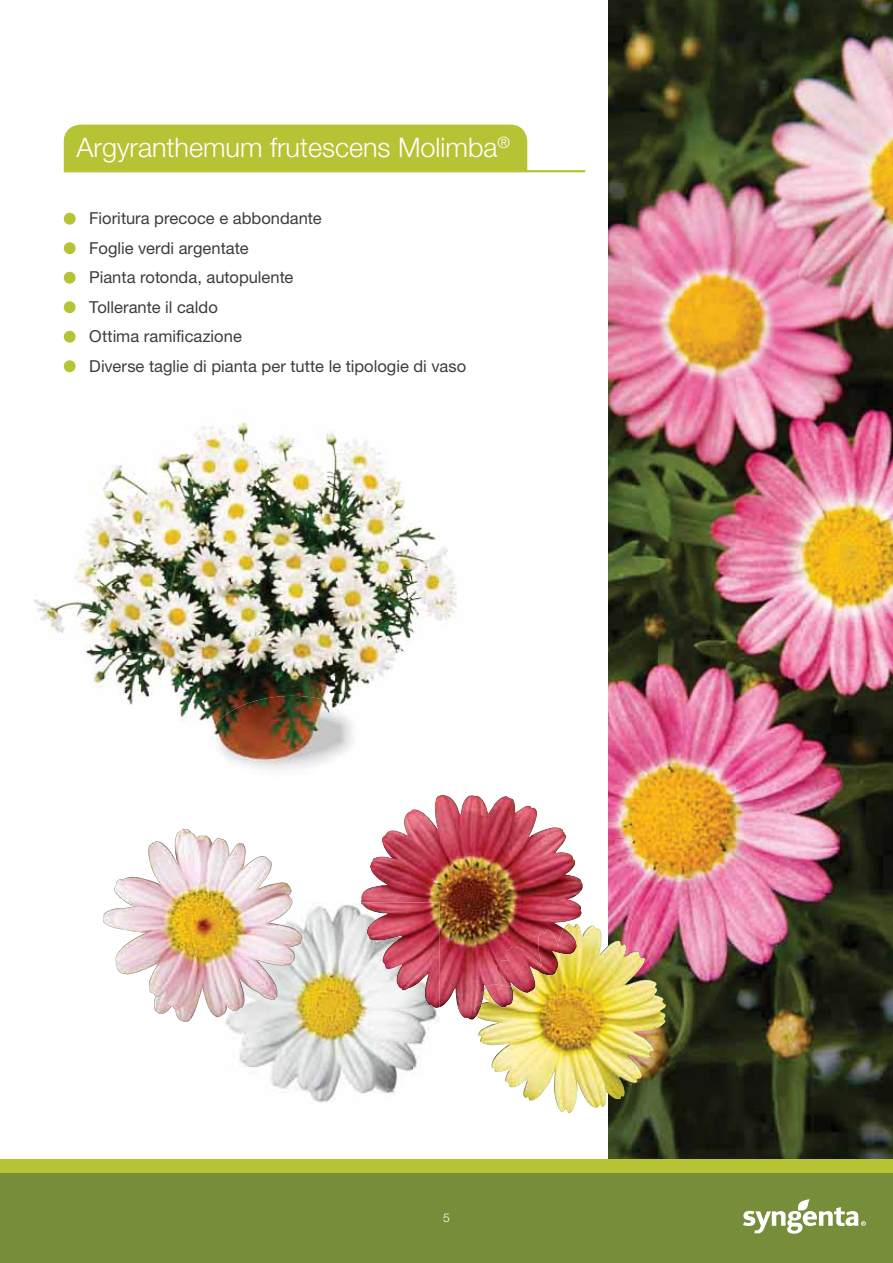
<style>
.page{position:relative;width:893px;height:1263px;background:#fff}
.page>*{position:absolute;margin:0;border:0;box-sizing:border-box;transform-origin:0 0}
.t1{font:300 27px "Helvetica Neue LT Std";color:#fff}
.t2{font:16.5px/29.5px "Helvetica Neue LT Std";color:#3e3d3c}
.t3{font:300 12px "Helvetica Neue LT Std";color:#fff}
</style>
<div class="page">
<img style="left:33px;top:411px;width:424px;height:311px">
<img style="left:208px;top:696px;width:154px;height:74px">
<img style="left:608px;top:0;width:285px;height:1159px">
<hr style="left:64px;top:170px;width:521px;height:2px;background:#b6c334">
<svg style="left:64px;top:213px;width:12px;height:12px"></svg>
<svg style="left:64px;top:242px;width:12px;height:12px"></svg>
<svg style="left:64px;top:272px;width:12px;height:12px"></svg>
<svg style="left:64px;top:301px;width:12px;height:12px"></svg>
<svg style="left:64px;top:331px;width:12px;height:12px"></svg>
<svg style="left:64px;top:360px;width:12px;height:12px"></svg>
<div style="left:64px;top:125px;width:463px;height:45px;background:#b6c334"></div>
<img style="left:225px;top:903px;width:213px;height:200px">
<img style="left:478px;top:923px;width:190px;height:190px">
<img style="left:103px;top:829px;width:201px;height:193px">
<img style="left:361px;top:795px;width:222px;height:225px">
<img style="left:361px;top:902px;width:79px;height:106px">
<img style="left:473px;top:928px;width:104px;height:88px">
<div style="left:0;top:1159px;width:893px;height:15px;background:#b6c334"></div>
<div style="left:0;top:1174px;width:893px;height:89px;background:#768e3a"></div>
<svg style="left:743px;top:1199px;width:123px;height:35px"></svg>
<h1 class="t1" style="left:77px;top:138px;width:435px">Argyranthemum frutescens Molimba<sup>®</sup></h1>
<p class="t2" style="left:89px;top:206px;width:378px">Fioritura precoce e abbondante<br>Foglie verdi argentate<br>Pianta rotonda, autopulente<br>Tollerante il caldo<br>Ottima ramificazione<br>Diverse taglie di pianta per tutte le tipologie di vaso</p>
<p class="t3" style="left:443px;top:1213px;width:8px">5</p>
</div>
